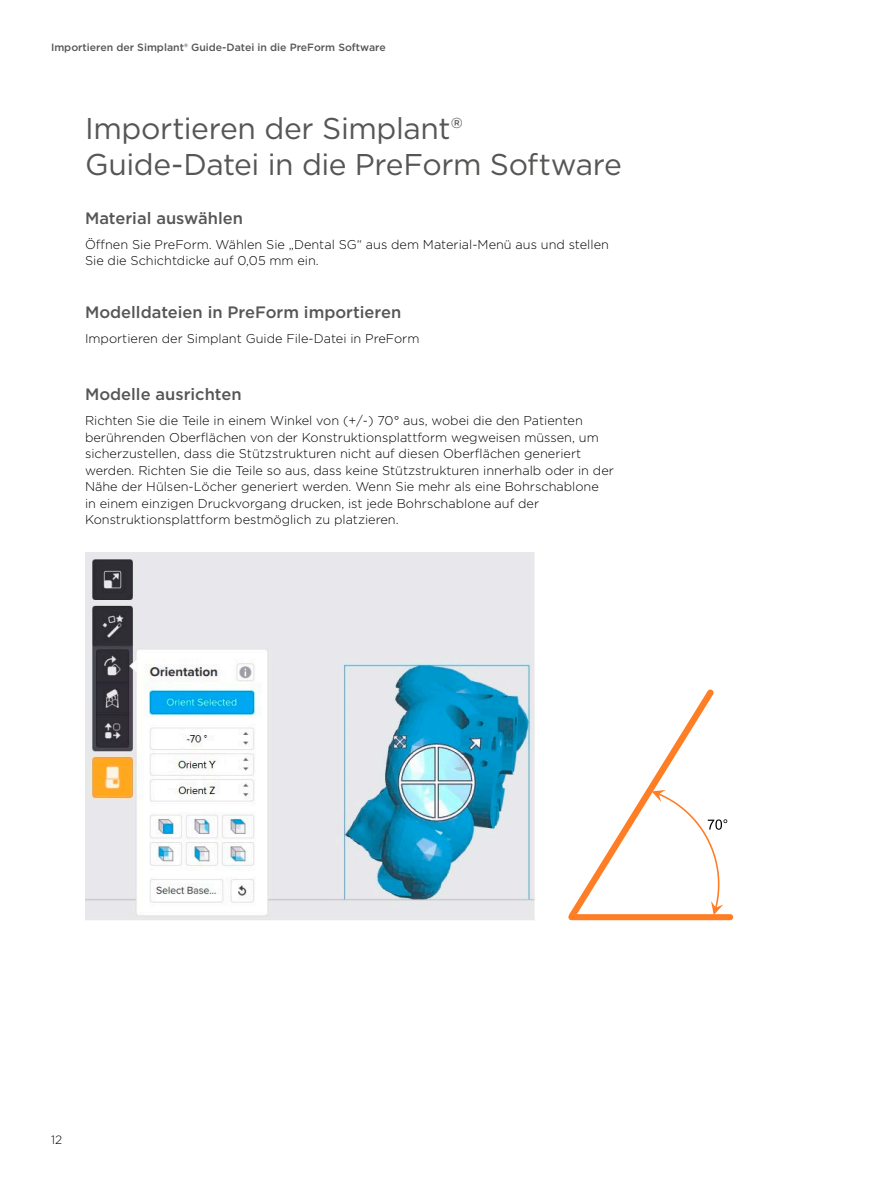
<style>
.page{position:relative;width:893px;height:1191px;background:#fff}
.page>*{position:absolute;margin:0;border:0;box-sizing:border-box;transform-origin:0 0}
.t1{font:30px/36px "Gotham";letter-spacing:-.015em;color:#565655}
.t2{font:500 16.5px "Gotham";color:#565655}
.t3{font:300 12.75px/16.5px "Gotham";color:#000}
.t4{font:300 12px "Gotham";color:#000}
.t5{font:500 10.5px "Gotham";color:#565655}
</style>
<div class="page">
<div style="left:568px;top:914px;width:165px;height:6px;background:#ff7d24;border-radius:3px"></div>
<svg style="left:568px;top:689px;width:159px;height:230px"></svg>
<img style="left:85px;top:553px;width:450px;height:367px">
<p class="t5" style="left:51px;top:40px;width:336px">Importieren der Simplant® Guide-Datei in die PreForm Software</p>
<h1 class="t1" style="left:85px;top:110px;width:538px">Importieren der Simplant®<br>Guide-Datei in die PreForm Software</h1>
<p class="t2" style="left:85px;top:207px;width:159px">Material auswählen</p>
<p class="t3" style="left:85px;top:235px;width:525px">Öffnen Sie PreForm. Wählen Sie „Dental SG“ aus dem Material-Menü aus und stellen<br>Sie die Schichtdicke auf 0,05 mm ein.</p>
<p class="t2" style="left:85px;top:301px;width:318px">Modelldateien in PreForm importieren</p>
<p class="t3" style="left:85px;top:329px;width:336px">Importieren der Simplant Guide File-Datei in PreForm</p>
<p class="t2" style="left:85px;top:383px;width:158px">Modelle ausrichten</p>
<p class="t3" style="left:85px;top:412px;width:530px">Richten Sie die Teile in einem Winkel von (+/-) 70° aus, wobei die den Patienten berührenden Oberflächen von der Konstruktionsplattform wegweisen müssen, um sicherzustellen, dass die Stützstrukturen nicht auf diesen Oberflächen generiert werden. Richten Sie die Teile so aus, dass keine Stützstrukturen innerhalb oder in der Nähe der Hülsen-Löcher generiert werden. Wenn Sie mehr als eine Bohrschablone<br>in einem einzigen Druckvorgang drucken, ist jede Bohrschablone auf der Konstruktionsplattform bestmöglich zu platzieren.</p>
<p class="t4" style="left:51px;top:1132px;width:13px">12</p>
</div>
